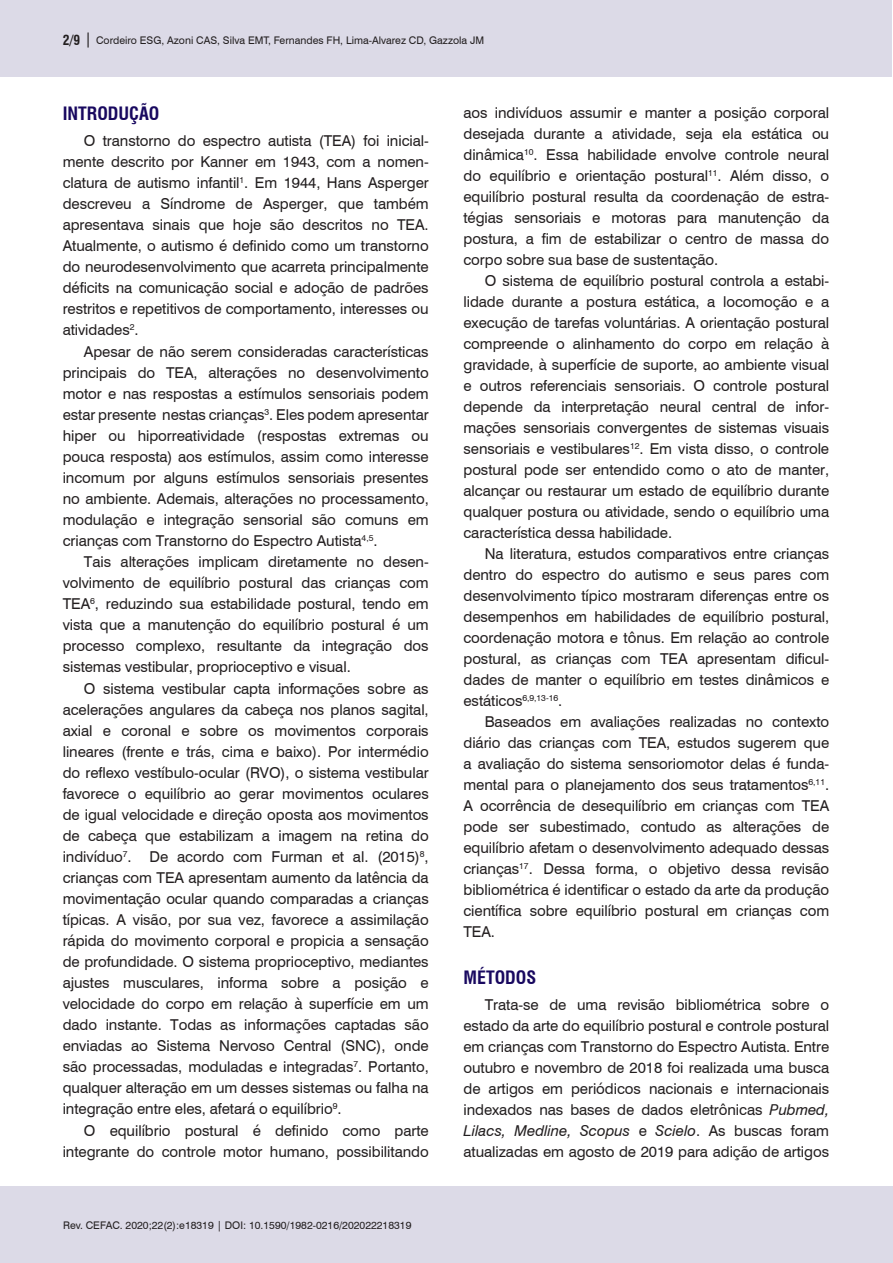
<style>
.page{position:relative;width:893px;height:1263px;background:#fff}
.page>*{position:absolute;margin:0;border:0;box-sizing:border-box;transform-origin:0 0}
.Nivel_1{font:700 condensed 18px "Swiss 721 BT";color:#18085f}
.Corpo_do_texto{font:15px/21px "Swiss 721 BT";letter-spacing:-.005em;color:#231f20;text-align:justify}
.t1{font:10.5px "Swiss 721 BT";color:#231f20}
.s1{font-weight:700;font-stretch:condensed;font-size:13.5px}
.s2{font-size:15px}
.s3{font-style:italic}
</style>
<div class="page">
<div style="left:0;top:1186px;width:892px;height:77px;background:#dcdae7"></div>
<div style="left:0;top:0;width:892px;height:77px;background:#dcdae7"></div>
<p class="t1" style="left:63px;top:33px;width:423px"><span class="s1">2/9</span> <span class="s2">|</span> Cordeiro ESG, Azoni CAS, Silva EMT, Fernandes FH, Lima-Alvarez CD, Gazzola JM</p>
<p class="Nivel_1" style="left:63px;top:103px;width:98px">INTRODUÇÃO</p>
<p class="Corpo_do_texto" style="left:63px;top:129px;width:368px;text-indent:21px">O transtorno do espectro autista (TEA) foi inicial&shy;mente descrito por Kanner em 1943, com a nomen&shy;clatura de autismo infantil<sup>1</sup>. Em 1944, Hans Asperger descreveu a Síndrome de Asperger, que também apresentava sinais que hoje são descritos no TEA.<br>Atualmente, o autismo é definido como um transtorno do neurodesenvolvimento que acarreta principalmente déficits na comunicação social e adoção de padrões restritos e repetitivos de comportamento, interesses ou atividades<sup>2</sup>.</p>
<p class="Corpo_do_texto" style="left:63px;top:340px;width:368px;text-indent:21px">Apesar de não serem consideradas características principais do TEA, alterações no desenvolvimento motor e nas respostas a estímulos sensoriais podem estar presente nestas crianças<sup>3</sup>. Eles podem apresentar hiper ou hiporreatividade (respostas extremas ou pouca resposta) aos estímulos, assim como interesse incomum por alguns estímulos sensoriais presentes no ambiente. Ademais, alterações no processamento, modulação e integração sensorial são comuns em crianças com Transtorno do Espectro Autista<sup>4,5</sup>.</p>
<p class="Corpo_do_texto" style="left:63px;top:551px;width:368px;text-indent:21px">Tais alterações implicam diretamente no desen&shy;volvimento de equilíbrio postural das crianças com TEA<sup>6</sup>, reduzindo sua estabilidade postural, tendo em vista que a manutenção do equilíbrio postural é um processo complexo, resultante da integração dos sistemas vestibular, proprioceptivo e visual.</p>
<p class="Corpo_do_texto" style="left:63px;top:677px;width:368px;text-indent:21px">O sistema vestibular capta informações sobre as acelerações angulares da cabeça nos planos sagital, axial e coronal e sobre os movimentos corporais lineares (frente e trás, cima e baixo). Por intermédio do reflexo vestíbulo-ocular (RVO), o sistema vestibular favorece o equilíbrio ao gerar movimentos oculares de igual velocidade e direção oposta aos movimentos de cabeça que estabilizam a imagem na retina do indivíduo<sup>7</sup>. De acordo com Furman et al. (2015)<sup>8</sup>, crianças com TEA apresentam aumento da latência da movimentação ocular quando comparadas a crianças típicas. A visão, por sua vez, favorece a assimilação rápida do movimento corporal e propicia a sensação de profundidade. O sistema proprioceptivo, mediantes ajustes musculares, informa sobre a posição e velocidade do corpo em relação à superfície em um dado instante. Todas as informações captadas são enviadas ao Sistema Nervoso Central (SNC), onde são processadas, moduladas e integradas<sup>7</sup>. Portanto, qualquer alteração em um desses sistemas ou falha na integração entre eles, afetará o equilíbrio<sup>9</sup>.</p>
<p class="Corpo_do_texto" style="left:63px;top:1119px;width:368px;text-align:right">O equilíbrio postural é definido como parte integrante do controle motor humano, possibilitando</p>
<p class="t1" style="left:63px;top:1218px;width:350px">Rev. CEFAC. 2020;22(2):e18319 | DOI: 10.1590/1982-0216/202022218319</p>
<p class="Corpo_do_texto" style="left:463px;top:101px;width:367px">aos indivíduos assumir e manter a posição corporal desejada durante a atividade, seja ela estática ou dinâmica<sup>10</sup>. Essa habilidade envolve controle neural do equilíbrio e orientação postural<sup>11</sup>. Além disso, o equilíbrio postural resulta da coordenação de estra&shy;tégias sensoriais e motoras para manutenção da postura, a fim de estabilizar o centro de massa do corpo sobre sua base de sustentação.</p>
<p class="Corpo_do_texto" style="left:463px;top:269px;width:367px;text-indent:21px">O sistema de equilíbrio postural controla a estabi&shy;lidade durante a postura estática, a locomoção e a execução de tarefas voluntárias. A orientação postural compreende o alinhamento do corpo em relação à gravidade, à superfície de suporte, ao ambiente visual e outros referenciais sensoriais. O controle postural depende da interpretação neural central de infor&shy;mações sensoriais convergentes de sistemas visuais sensoriais e vestibulares<sup>12</sup>. Em vista disso, o controle postural pode ser entendido como o ato de manter, alcançar ou restaurar um estado de equilíbrio durante qualquer postura ou atividade, sendo o equilíbrio uma característica dessa habilidade.</p>
<p class="Corpo_do_texto" style="left:463px;top:542px;width:367px;text-indent:21px">Na literatura, estudos comparativos entre crianças dentro do espectro do autismo e seus pares com desenvolvimento típico mostraram diferenças entre os desempenhos em habilidades de equilíbrio postural, coordenação motora e tônus. Em relação ao controle postural, as crianças com TEA apresentam dificul&shy;dades de manter o equilíbrio em testes dinâmicos e estáticos<sup>6,9,13-16</sup>.</p>
<p class="Corpo_do_texto" style="left:463px;top:711px;width:367px;text-indent:21px">Baseados em avaliações realizadas no contexto diário das crianças com TEA, estudos sugerem que a avaliação do sistema sensoriomotor delas é funda&shy;mental para o planejamento dos seus tratamentos<sup>6,11</sup>.<br>A ocorrência de desequilíbrio em crianças com TEA pode ser subestimado, contudo as alterações de equilíbrio afetam o desenvolvimento adequado dessas crianças<sup>17</sup>. Dessa forma, o objetivo dessa revisão bibliométrica é identificar o estado da arte da produção científica sobre equilíbrio postural em crianças com TEA.</p>
<p class="Nivel_1" style="left:463px;top:967px;width:74px">MÉTODOS</p>
<p class="Corpo_do_texto" style="left:463px;top:993px;width:367px;text-indent:21px">Trata-se de uma revisão bibliométrica sobre o estado da arte do equilíbrio postural e controle postural em crianças com Transtorno do Espectro Autista. Entre outubro e novembro de 2018 foi realizada uma busca de artigos em periódicos nacionais e internacionais indexados nas bases de dados eletrônicas <span class="s3">Pubmed, Lilacs, Medline, Scopus</span> e <span class="s3">Scielo</span>. As buscas foram atualizadas em agosto de 2019 para adição de artigos</p>
</div>
